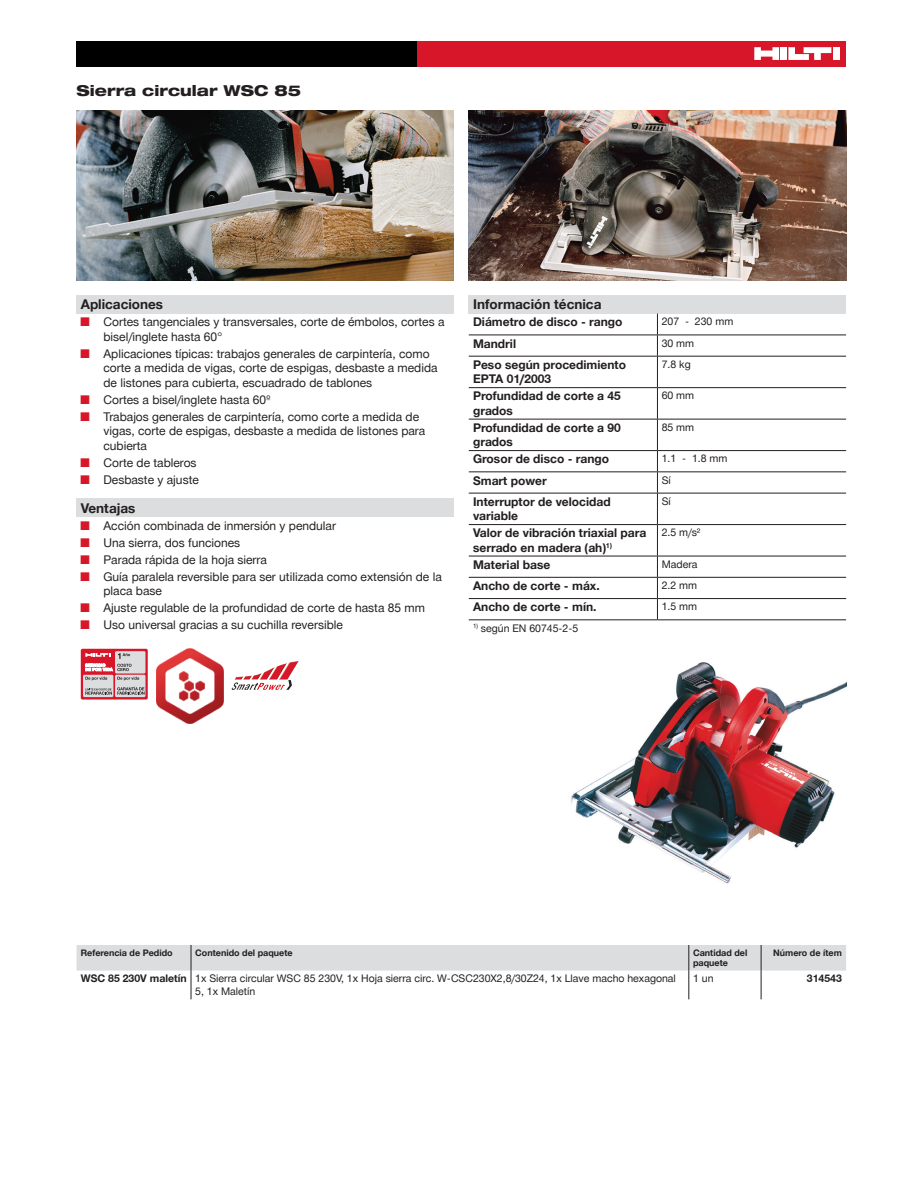
<style>
.page{position:relative;width:918px;height:1188px;background:#fff}
.page>*{position:absolute;margin:0;border:0;box-sizing:border-box;transform-origin:0 0}
.t1{font:800 expanded 15px "Hilti";color:#231f20}
.t2{font:700 13.5px "Hilti";color:#231f20}
.t3{font:12px/14.4px "Hilti";color:#231f20}
.t4{font:700 12px/14.4px "Hilti";color:#231f20}
.t5{font:10.5px/12.6px "Hilti";color:#231f20}
.t6{font:700 10.5px "Hilti";color:#231f20}
.t7{font:700 9px/10.8px "Hilti";color:#231f20}
.s1{color:#d71729}
.s2{font-weight:700}
</style>
<div class="page">
<div style="left:76px;top:41px;width:770px;height:25px;background:#d71729"></div>
<div style="left:76px;top:41px;width:340px;height:25px;background:#000001"></div>
<div style="left:780px;top:47px;width:7px;height:13px;background:#fff"></div>
<div style="left:833px;top:47px;width:6px;height:13px;background:#fff"></div>
<svg style="left:754px;top:47px;width:25px;height:13px"></svg>
<svg style="left:788px;top:47px;width:43px;height:13px"></svg>
<svg style="left:77px;top:945px;width:769px;height:54px"></svg>
<img style="left:469px;top:111px;width:377px;height:170px">
<img style="left:77px;top:111px;width:377px;height:170px">
<div style="left:469px;top:296px;width:377px;height:18px;background:#dcdddf"></div>
<hr style="left:469px;top:335px;width:188px;height:1px;background:#231f20">
<hr style="left:657px;top:335px;width:189px;height:1px;background:#231f20">
<svg style="left:657px;top:314px;width:1px;height:42px"></svg>
<hr style="left:469px;top:356px;width:188px;height:1px;background:#231f20">
<hr style="left:657px;top:356px;width:189px;height:1px;background:#231f20">
<hr style="left:657px;top:357px;width:1px;height:30px;background:#231f20">
<hr style="left:469px;top:387px;width:188px;height:1px;background:#231f20">
<hr style="left:657px;top:387px;width:189px;height:1px;background:#231f20">
<hr style="left:657px;top:388px;width:1px;height:31px;background:#231f20">
<hr style="left:469px;top:419px;width:188px;height:1px;background:#231f20">
<hr style="left:657px;top:419px;width:189px;height:1px;background:#231f20">
<hr style="left:657px;top:419px;width:1px;height:31px;background:#231f20">
<hr style="left:469px;top:450px;width:188px;height:1px;background:#231f20">
<hr style="left:657px;top:450px;width:189px;height:1px;background:#231f20">
<hr style="left:469px;top:471px;width:188px;height:1px;background:#231f20">
<hr style="left:657px;top:471px;width:189px;height:1px;background:#231f20">
<svg style="left:657px;top:451px;width:1px;height:42px"></svg>
<hr style="left:469px;top:493px;width:188px;height:1px;background:#231f20">
<hr style="left:657px;top:493px;width:189px;height:1px;background:#231f20">
<hr style="left:657px;top:493px;width:1px;height:31px;background:#231f20">
<hr style="left:469px;top:524px;width:188px;height:1px;background:#231f20">
<hr style="left:657px;top:524px;width:189px;height:1px;background:#231f20">
<hr style="left:657px;top:525px;width:1px;height:31px;background:#231f20">
<hr style="left:469px;top:556px;width:188px;height:1px;background:#231f20">
<hr style="left:657px;top:556px;width:189px;height:1px;background:#231f20">
<hr style="left:469px;top:577px;width:188px;height:1px;background:#231f20">
<hr style="left:657px;top:577px;width:189px;height:1px;background:#231f20">
<hr style="left:469px;top:598px;width:188px;height:1px;background:#231f20">
<hr style="left:657px;top:598px;width:189px;height:1px;background:#231f20">
<svg style="left:657px;top:556px;width:1px;height:63px"></svg>
<hr style="left:469px;top:619px;width:188px;height:1px;background:#231f20">
<hr style="left:657px;top:619px;width:189px;height:1px;background:#231f20">
<img style="left:571px;top:663px;width:275px;height:221px">
<div style="left:77px;top:296px;width:377px;height:18px;background:#dcdddf"></div>
<div style="left:77px;top:499px;width:377px;height:18px;background:#dcdddf"></div>
<svg style="left:81px;top:649px;width:67px;height:51px"></svg>
<div style="left:83px;top:675px;width:30px;height:22px;background:#dcdddf"></div>
<div style="left:115px;top:675px;width:30px;height:22px;background:#dcdddf"></div>
<div style="left:115px;top:651px;width:30px;height:23px;background:#dcdddf"></div>
<svg style="left:85px;top:687px;width:60px;height:8px"></svg>
<svg style="left:85px;top:653px;width:47px;height:18px"></svg>
<svg style="left:117px;top:677px;width:22px;height:3px"></svg>
<svg style="left:85px;top:677px;width:22px;height:3px"></svg>
<img style="left:156px;top:649px;width:67px;height:75px">
<img style="left:232px;top:661px;width:67px;height:29px">
<p class="t1" style="left:77px;top:81px;width:226px">Sierra circular WSC 85</p>
<p class="t2" style="left:81px;top:297px;width:84px">Aplicaciones</p>
<p class="t3" style="left:104px;top:315px;width:342px;text-indent:-23px"><span class="s1">■</span> Cortes tangenciales y transversales, corte de émbolos, cortes a bisel/inglete hasta 60°</p>
<p class="t3" style="left:104px;top:347px;width:336px;text-indent:-23px"><span class="s1">■</span> Aplicaciones típicas: trabajos generales de carpintería, como corte a medida de vigas, corte de espigas, desbaste a medida de listones para cubierta, escuadrado de tablones</p>
<p class="t3" style="left:81px;top:392px;width:192px"><span class="s1">■</span> Cortes a bisel/inglete hasta 60º</p>
<p class="t3" style="left:104px;top:410px;width:323px;text-indent:-23px"><span class="s1">■</span> Trabajos generales de carpintería, como corte a medida de vigas, corte de espigas, desbaste a medida de listones para cubierta</p>
<p class="t3" style="left:81px;top:455px;width:117px"><span class="s1">■</span> Corte de tableros</p>
<p class="t3" style="left:81px;top:473px;width:120px"><span class="s1">■</span> Desbaste y ajuste</p>
<p class="t2" style="left:81px;top:500px;width:56px">Ventajas</p>
<p class="t3" style="left:81px;top:518px;width:257px"><span class="s1">■</span> Acción combinada de inmersión y pendular</p>
<p class="t3" style="left:81px;top:535px;width:161px"><span class="s1">■</span> Una sierra, dos funciones</p>
<p class="t3" style="left:81px;top:553px;width:188px"><span class="s1">■</span> Parada rápida de la hoja sierra</p>
<p class="t3" style="left:104px;top:570px;width:340px;text-indent:-23px"><span class="s1">■</span> Guía paralela reversible para ser utilizada como extensión de la placa base</p>
<p class="t3" style="left:81px;top:601px;width:346px"><span class="s1">■</span> Ajuste regulable de la profundidad de corte de hasta 85 mm</p>
<p class="t3" style="left:81px;top:618px;width:264px"><span class="s1">■</span> Uso universal gracias a su cuchilla reversible</p>
<p class="t2" style="left:473px;top:297px;width:130px">Información técnica</p>
<p class="t4" style="left:473px;top:315px;width:151px">Diámetro de disco - rango</p>
<p class="t5" style="left:662px;top:315px;width:73px">207 - 230 mm</p>
<p class="t4" style="left:473px;top:336px;width:45px">Mandril</p>
<p class="t5" style="left:662px;top:337px;width:34px">30 mm</p>
<p class="t4" style="left:473px;top:358px;width:155px">Peso según procedimiento<br>EPTA 01/2003</p>
<p class="t5" style="left:662px;top:358px;width:30px">7.8 kg</p>
<p class="t4" style="left:473px;top:389px;width:149px">Profundidad de corte a 45 grados</p>
<p class="t5" style="left:662px;top:389px;width:34px">60 mm</p>
<p class="t4" style="left:473px;top:421px;width:149px">Profundidad de corte a 90 grados</p>
<p class="t5" style="left:662px;top:421px;width:34px">85 mm</p>
<p class="t4" style="left:473px;top:452px;width:138px">Grosor de disco - rango</p>
<p class="t5" style="left:662px;top:452px;width:67px">1.1 - 1.8 mm</p>
<p class="t4" style="left:473px;top:473px;width:75px">Smart power</p>
<p class="t5" style="left:662px;top:474px;width:11px">Sí</p>
<p class="t4" style="left:473px;top:495px;width:139px">Interruptor de velocidad variable</p>
<p class="t5" style="left:662px;top:495px;width:11px">Sí</p>
<p class="t4" style="left:473px;top:526px;width:175px">Valor de vibración triaxial para serrado en madera (ah)<sup>1)</sup></p>
<p class="t5" style="left:662px;top:526px;width:40px">2.5 m/s²</p>
<p class="t4" style="left:473px;top:558px;width:79px">Material base</p>
<p class="t5" style="left:662px;top:558px;width:37px">Madera</p>
<p class="t4" style="left:473px;top:579px;width:128px">Ancho de corte - máx.</p>
<p class="t5" style="left:662px;top:579px;width:37px">2.2 mm</p>
<p class="t4" style="left:473px;top:600px;width:125px">Ancho de corte - mín.</p>
<p class="t5" style="left:662px;top:600px;width:37px">1.5 mm</p>
<p class="t5" style="left:473px;top:622px;width:107px"><sup>1)</sup> según EN 60745-2-5</p>
<p class="t7" style="left:81px;top:947px;width:93px">Referencia de Pedido</p>
<p class="t7" style="left:195px;top:947px;width:99px">Contenido del paquete</p>
<p class="t7" style="left:693px;top:947px;width:56px">Cantidad del paquete</p>
<p class="t7" style="left:773px;top:947px;width:70px">Número de ítem</p>
<p class="t5" style="left:195px;top:973px;width:482px;text-indent:-114px"><span class="s2">WSC 85 230V maletín</span> 1x Sierra circular WSC 85 230V, 1x Hoja sierra circ. W-CSC230X2,8/30Z24, 1x Llave macho hexagonal<br>5, 1x Maletín</p>
<p class="t5" style="left:693px;top:973px;width:22px">1 un</p>
<p class="t6" style="left:807px;top:973px;width:37px">314543</p>
</div>
